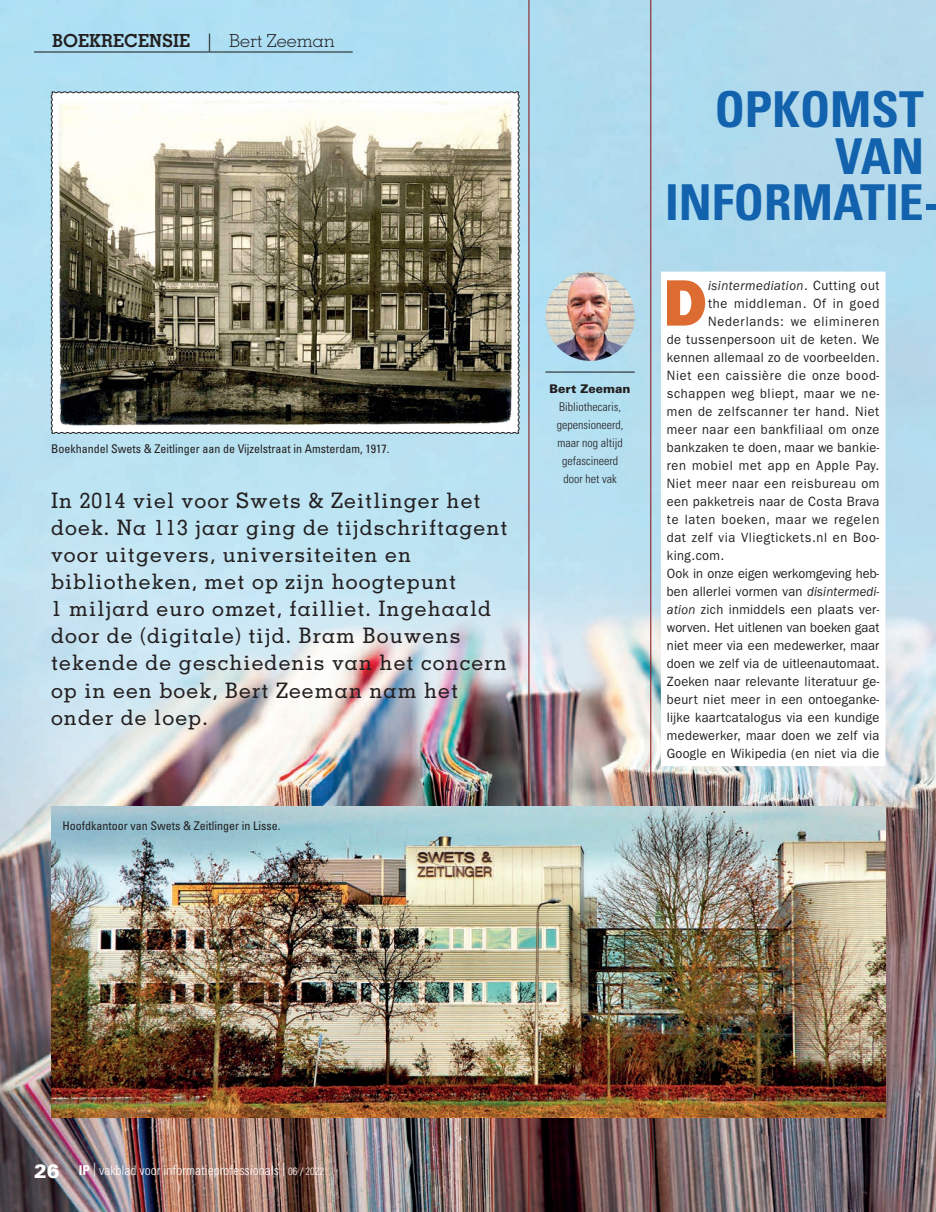
<style>
.page{position:relative;width:936px;height:1212px;background:#fff}
.page>*{position:absolute;margin:0;border:0;box-sizing:border-box;transform-origin:0 0}
.t1{font:800 66px "Franklin Gothic";color:#dc6c31;scale:.95 1}
.t2{font:700 condensed 49.5px "Univers";color:#1262ae}
.t3{font:500 21.3px/27px "Memphis";letter-spacing:.05em;color:#231f20}
.t4{font:700 18px "Memphis";color:#231f20}
.t5{font:13.5px "Franklin Gothic";letter-spacing:.03em;color:#231f20;scale:.95 1}
.t6{font:13.5px "Franklin Gothic";letter-spacing:.05em;color:#231f20;scale:.95 1}
.t7{font:13.5px "Franklin Gothic";letter-spacing:.01em;color:#231f20;scale:.95 1}
.t8{font:13.5px "Franklin Gothic";color:#231f20;scale:.95 1}
.t9{font:300 condensed 13.5px "Univers";color:#fff}
.t10{font:13.5px "Franklin Gothic";letter-spacing:.06em;color:#231f20;scale:.95 1}
.t11{font:italic 13.5px "Franklin Gothic";letter-spacing:.035em;color:#231f20;scale:.95 1}
.t12{font:condensed 12px "Univers";color:#231f20}
.t13{font:300 condensed 12px/18px "Univers";color:#231f20;text-align:center}
.t14{font:900 12px "Univers";color:#231f20}
.s1{font-weight:500}
.s2{font-weight:300}
.s3{font-style:normal}
.s4{font-style:italic}
.s5{font-weight:900;font-stretch:normal;font-size:19.2px}
.s6{font-weight:700}
.s7{font-size:10.5px}
</style>
<div class="page">
<img style="left:0;top:0;width:935px;height:1212px">
<hr style="left:34px;top:51px;width:319px;height:2px;background:#231f20">
<img style="left:545px;top:272px;width:89px;height:89px;border-radius:45px">
<hr style="left:545px;top:371px;width:89px;height:2px;background:#231f20">
<div style="left:664px;top:275px;width:218px;height:488px;background:#fff"></div>
<svg style="left:50px;top:91px;width:470px;height:343px"></svg>
<hr style="left:650px;top:0;width:1px;height:1212px;background:#88171a">
<hr style="left:528px;top:0;width:1px;height:1212px;background:#88171a">
<img style="left:51px;top:807px;width:834px;height:311px">
<h3 class="t4" style="left:52px;top:29px;width:284px">BOEKRECENSIE <span class="s1">|</span> <span class="s2">Bert Zeeman</span></h3>
<p class="t12" style="left:51px;top:441px;width:340px">Boekhandel Swets &amp; Zeitlinger aan de Vijzelstraat in Amsterdam, 1917.</p>
<p class="t3" style="left:51px;top:487px;width:458px">In 2014 viel voor Swets &amp; Zeitlinger het doek. Na 113 jaar ging de tijdschriftagent voor uitgevers, universiteiten en bibliotheken, met op zijn hoogtepunt<br>1 miljard euro omzet, failliet. Ingehaald door de (digitale) tijd. Bram Bouwens tekende de geschiedenis van het concern op in een boek, Bert Zeeman nam het onder de loep.</p>
<p class="t12" style="left:62px;top:818px;width:219px">Hoofdkantoor van Swets &amp; Zeitlinger in Lisse.</p>
<p class="t14" style="left:549px;top:381px;width:82px">Bert Zeeman</p>
<p class="t13" style="left:556px;top:398px;width:68px">Bibliothecaris, gepensioneerd, maar nog altijd gefascineerd door het vak</p>
<h2 class="t2" style="left:714px;top:79px;width:211px">OPKOMST</h2>
<h2 class="t2" style="left:835px;top:126px;width:90px">VAN</h2>
<h2 class="t2" style="left:665px;top:172px;width:285px">INFORMATIE-</h2>
<h1 class="t1" style="left:663px;top:264px;width:46px">D</h1>
<p class="t11" style="left:708px;top:278px;width:182px">isintermediation<span class="s3">. Cutting out</span></p>
<p class="t10" style="left:708px;top:295px;width:182px">the middleman. Of in goed</p>
<p class="t10" style="left:708px;top:313px;width:182px">Nederlands: we elimineren</p>
<p class="t5" style="left:667px;top:331px;width:225px">de tussenpersoon uit de keten. We</p>
<p class="t5" style="left:667px;top:349px;width:225px">kennen allemaal zo de voorbeelden.</p>
<p class="t6" style="left:667px;top:367px;width:225px">Niet een caissière die onze bood-</p>
<p class="t6" style="left:667px;top:385px;width:225px">schappen weg bliept, maar we ne-</p>
<p class="t5" style="left:667px;top:403px;width:225px">men de zelfscanner ter hand. Niet</p>
<p class="t5" style="left:667px;top:421px;width:225px">meer naar een bankfiliaal om onze</p>
<p class="t5" style="left:667px;top:439px;width:225px">bankzaken te doen, maar we bankie-</p>
<p class="t6" style="left:667px;top:457px;width:225px">ren mobiel met app en Apple Pay.</p>
<p class="t5" style="left:667px;top:475px;width:225px">Niet meer naar een reisbureau om</p>
<p class="t5" style="left:667px;top:493px;width:225px">een pakketreis naar de Costa Brava</p>
<p class="t6" style="left:667px;top:511px;width:225px">te laten boeken, maar we regelen</p>
<p class="t5" style="left:667px;top:529px;width:225px">dat zelf via Vliegtickets.nl en Boo-</p>
<p class="t5" style="left:667px;top:547px;width:62px">king.com.</p>
<p class="t8" style="left:667px;top:565px;width:225px">Ook in onze eigen werkomgeving heb-</p>
<p class="t7" style="left:667px;top:583px;width:225px">ben allerlei vormen van <span class="s4">disintermedi-</span></p>
<p class="t5" style="left:667px;top:601px;width:225px"><span class="s4">ation</span> zich inmiddels een plaats ver-</p>
<p class="t8" style="left:667px;top:619px;width:225px">worven. Het uitlenen van boeken gaat</p>
<p class="t5" style="left:667px;top:637px;width:225px">niet meer via een medewerker, maar</p>
<p class="t7" style="left:667px;top:655px;width:225px">doen we zelf via de uitleenautomaat.</p>
<p class="t5" style="left:667px;top:673px;width:225px">Zoeken naar relevante literatuur ge-</p>
<p class="t5" style="left:667px;top:691px;width:225px">beurt niet meer in een ontoeganke-</p>
<p class="t5" style="left:667px;top:709px;width:225px">lijke kaartcatalogus via een kundige</p>
<p class="t5" style="left:667px;top:727px;width:225px">medewerker, maar doen we zelf via</p>
<p class="t5" style="left:667px;top:745px;width:225px">Google en Wikipedia (en niet via die</p>
<p class="t9" style="left:34px;top:1162px;width:292px"><span class="s5">26</span> <span class="s6">IP</span> | vakblad voor informatieprofessionals | <span class="s7">06 / 2022</span></p>
</div>
